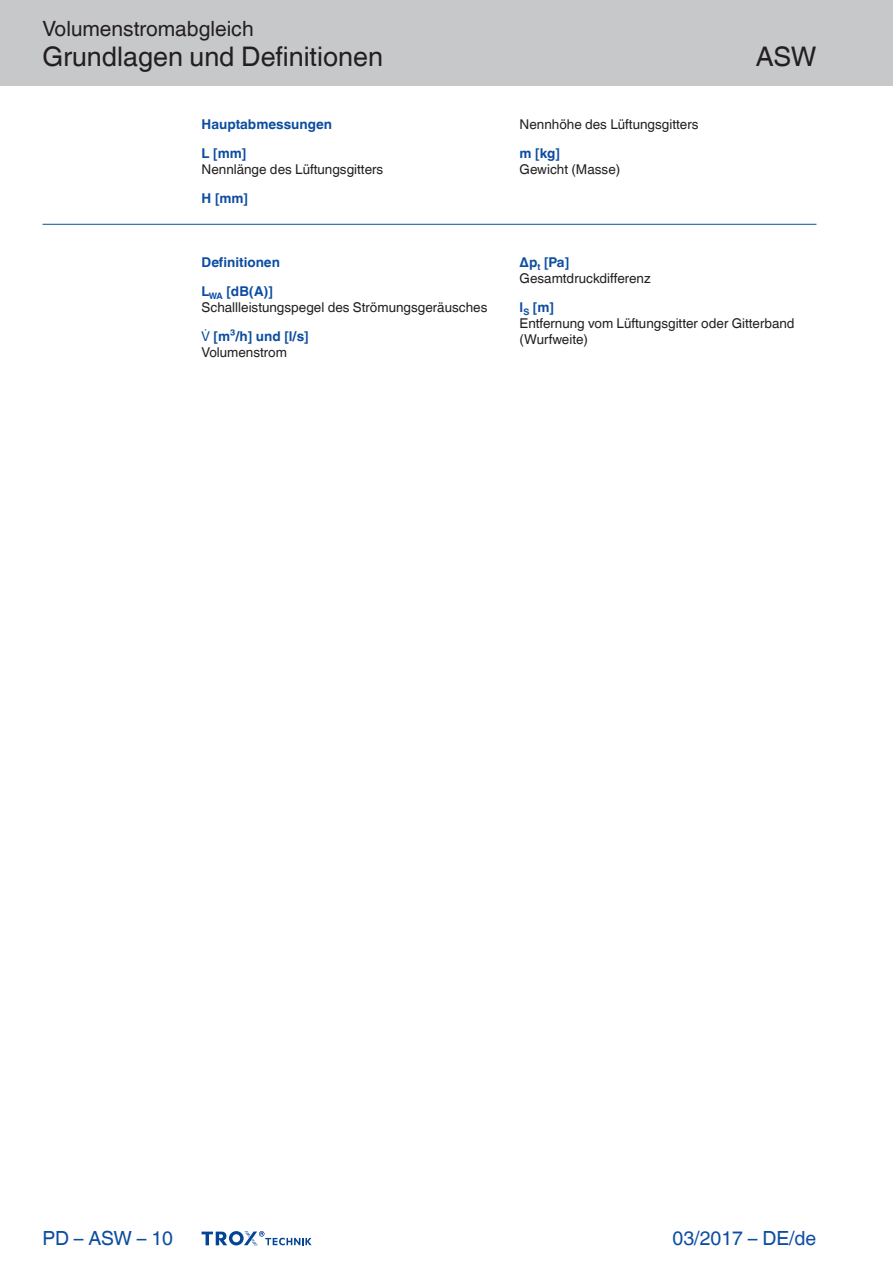
<style>
.page{position:relative;width:893px;height:1263px;background:#fff}
.page>*{position:absolute;margin:0;border:0;box-sizing:border-box;transform-origin:0 0}
.Navigation_2{font:27px "TROX Helvetica";color:#231f20}
.Navigation_3{font:27px "TROX Helvetica";color:#231f20}
.Navigation_1{font:21px "TROX Helvetica";color:#231f20}
.date{font:19.5px "TROX Helvetica";color:#0d4da1}
.pagina_li-re{font:19.5px "TROX Helvetica";letter-spacing:-.005em;color:#0d4da1}
.descr_txt_section_pa{font:13.5px/16.2px "TROX Helvetica";color:#231f20}
.descr_txt_section_ti{font:700 13.5px "TROX Helvetica";color:#0d4da1}
</style>
<div class="page">
<div style="left:0;top:0;width:893px;height:85px;background:#c7c8ca"></div>
<hr style="left:43px;top:224px;width:773px;height:1px;background:#0d4da1">
<svg style="left:202px;top:1231px;width:110px;height:15px"></svg>
<p class="Navigation_1" style="left:43px;top:17px;width:213px">Volumenstromabgleich</p>
<p class="Navigation_2" style="left:43px;top:41px;width:342px">Grundlagen und Definitionen</p>
<p class="descr_txt_section_ti" style="left:202px;top:116px;width:132px">Hauptabmessungen</p>
<p class="descr_txt_section_ti" style="left:202px;top:145px;width:46px">L [mm]</p>
<p class="descr_txt_section_pa" style="left:202px;top:161px;width:183px">Nennlänge des Lüftungsgitters</p>
<p class="descr_txt_section_ti" style="left:202px;top:190px;width:48px">H [mm]</p>
<p class="descr_txt_section_ti" style="left:202px;top:254px;width:80px">Definitionen</p>
<p class="descr_txt_section_ti" style="left:202px;top:283px;width:73px">L<sub>WA</sub> [dB(A)]</p>
<p class="descr_txt_section_pa" style="left:202px;top:299px;width:287px">Schallleistungspegel des Strömungsgeräusches</p>
<p class="descr_txt_section_ti" style="left:214px;top:328px;width:97px">[m³/h] und [l/s]</p>
<p class="descr_txt_section_pa" style="left:202px;top:344px;width:87px">Volumenstrom</p>
<p class="descr_txt_section_pa" style="left:520px;top:116px;width:180px">Nennhöhe des Lüftungsgitters</p>
<p class="descr_txt_section_ti" style="left:520px;top:145px;width:42px">m [kg]</p>
<p class="descr_txt_section_pa" style="left:520px;top:161px;width:102px">Gewicht (Masse)</p>
<p class="Navigation_3" style="left:756px;top:41px;width:62px">ASW</p>
<p class="descr_txt_section_ti" style="left:520px;top:254px;width:51px">Δp<sub>t</sub> [Pa]</p>
<p class="descr_txt_section_pa" style="left:520px;top:270px;width:133px">Gesamtdruckdifferenz</p>
<p class="descr_txt_section_ti" style="left:520px;top:299px;width:36px">l<sub>S</sub> [m]</p>
<p class="descr_txt_section_pa" style="left:520px;top:315px;width:276px">Entfernung vom Lüftungsgitter oder Gitterband (Wurfweite)</p>
<p class="pagina_li-re" style="left:43px;top:1227px;width:132px">PD – ASW – 10</p>
<p class="date" style="left:673px;top:1227px;width:145px">03/2017 – DE/de</p>
</div>
